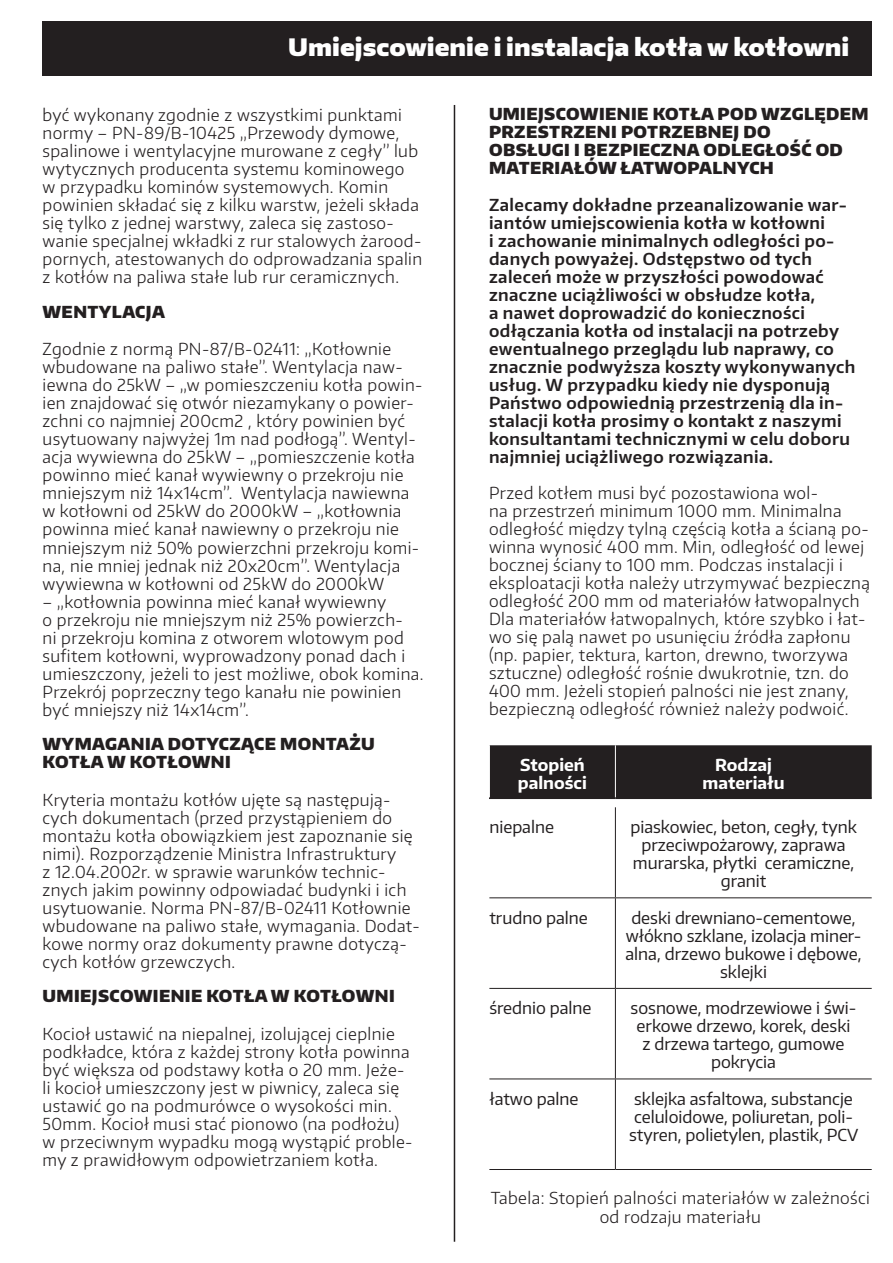
<style>
.page{position:relative;width:893px;height:1263px;background:#fff}
.page>*{position:absolute;margin:0;border:0;box-sizing:border-box;transform-origin:0 0}
.t1{font:900 24px "Encode Sans";color:#fff}
.t2{font:300 16.5px/18px "Encode Sans";letter-spacing:.025em;color:#231f20}
.t3{font:600 16.5px/18px "Encode Sans";letter-spacing:.025em;color:#231f20}
.t4{font:16.5px/18px "Encode Sans";color:#231f20;text-align:center}
.t5{font:900 16.5px/18px "Encode Sans";letter-spacing:.025em;color:#231f20}
.t6{font:700 16.5px/18px "Encode Sans";color:#fff}
</style>
<div class="page">
<hr style="left:454px;top:105px;width:1px;height:1137px;background:#231f20">
<div style="left:43px;top:21px;width:829px;height:54px;background:#231f20"></div>
<div style="left:490px;top:745px;width:382px;height:52px;background:#231f20"></div>
<hr style="left:615px;top:745px;width:1px;height:52px;background:#fff">
<hr style="left:615px;top:807px;width:1px;height:90px;background:#231f20">
<hr style="left:489px;top:897px;width:126px;height:1px;background:#231f20">
<hr style="left:615px;top:897px;width:257px;height:1px;background:#231f20">
<hr style="left:615px;top:898px;width:1px;height:90px;background:#231f20">
<hr style="left:489px;top:988px;width:126px;height:1px;background:#231f20">
<hr style="left:615px;top:988px;width:257px;height:1px;background:#231f20">
<hr style="left:615px;top:989px;width:1px;height:89px;background:#231f20">
<hr style="left:489px;top:1078px;width:126px;height:1px;background:#231f20">
<hr style="left:615px;top:1078px;width:257px;height:1px;background:#231f20">
<hr style="left:615px;top:1079px;width:1px;height:90px;background:#231f20">
<hr style="left:489px;top:1169px;width:126px;height:1px;background:#231f20">
<hr style="left:615px;top:1169px;width:257px;height:1px;background:#231f20">
<hr style="left:489px;top:797px;width:126px;height:2px;background:#231f20">
<hr style="left:615px;top:797px;width:257px;height:2px;background:#231f20">
<h1 class="t1" style="left:288px;top:31px;width:562px">Umiejscowienie i instalacja kotła w kotłowni</h1>
<p class="t2" style="left:43px;top:106px;width:381px">być wykonany zgodnie z wszystkimi punktami normy – PN-89/B-10425 „Przewody dymowe, spalinowe i wentylacyjne murowane z cegły” lub wytycznych producenta systemu kominowego<br>w przypadku kominów systemowych. Komin powinien składać się z kilku warstw, jeżeli składa się tylko z jednej warstwy, zaleca się zastoso&shy;wanie specjalnej wkładki z rur stalowych żarood&shy;pornych, atestowanych do odprowadzania spalin z kotłów na paliwa stałe lub rur ceramicznych.</p>
<p class="t5" style="left:43px;top:302px;width:124px">WENTYLACJA</p>
<p class="t2" style="left:43px;top:340px;width:381px">Zgodnie z normą PN-87/B-02411: „Kotłownie wbudowane na paliwo stałe”. Wentylacja naw&shy;iewna do 25kW – „w pomieszczeniu kotła powin&shy;ien znajdować się otwór niezamykany o powier&shy;zchni co najmniej 200cm2 , który powinien być usytuowany najwyżej 1m nad podłogą”. Wentyl&shy;acja wywiewna do 25kW – „pomieszczenie kotła powinno mieć kanał wywiewny o przekroju nie mniejszym niż 14x14cm”. Wentylacja nawiewna w kotłowni od 25kW do 2000kW – „kotłownia powinna mieć kanał nawiewny o przekroju nie mniejszym niż 50% powierzchni przekroju komi&shy;na, nie mniej jednak niż 20x20cm”. Wentylacja wywiewna w kotłowni od 25kW do 2000kW</p>
<p class="t2" style="left:43px;top:592px;width:383px">– „kotłownia powinna mieć kanał wywiewny<br>o przekroju nie mniejszym niż 25% powierzch-<br>ni przekroju komina z otworem wlotowym pod sufitem kotłowni, wyprowadzony ponad dach i umieszczony, jeżeli to jest możliwe, obok komina.<br>Przekrój poprzeczny tego kanału nie powinien być mniejszy niż 14x14cm”.</p>
<p class="t5" style="left:43px;top:734px;width:334px">WYMAGANIA DOTYCZĄCE MONTAŻU<br>KOTŁA W KOTŁOWNI</p>
<p class="t2" style="left:43px;top:790px;width:379px">Kryteria montażu kotłów ujęte są następują&shy;cych dokumentach (przed przystąpieniem do montażu kotła obowiązkiem jest zapoznanie się nimi). Rozporządzenie Ministra Infrastruktury<br>z 12.04.2002r. w sprawie warunków technic&shy;znych jakim powinny odpowiadać budynki i ich usytuowanie. Norma PN-87/B-02411 Kotłownie wbudowane na paliwo stałe, wymagania. Dodat&shy;kowe normy oraz dokumenty prawne dotyczą&shy;cych kotłów grzewczych.</p>
<p class="t5" style="left:43px;top:986px;width:354px">UMIEJSCOWIENIE KOTŁA W KOTŁOWNI</p>
<p class="t2" style="left:43px;top:1024px;width:372px">Kocioł ustawić na niepalnej, izolującej cieplnie podkładce, która z każdej strony kotła powinna być większa od podstawy kotła o 20 mm. Jeże&shy;li kocioł umieszczony jest w piwnicy, zaleca się ustawić go na podmurówce o wysokości min.<br>50mm. Kocioł musi stać pionowo (na podłożu) w przeciwnym wypadku mogą wystąpić proble&shy;my z prawidłowym odpowietrzaniem kotła.</p>
<p class="t5" style="left:489px;top:104px;width:381px">UMIEJSCOWIENIE KOTŁA POD WZGLĘDEM<br>PRZESTRZENI POTRZEBNEJ DO<br>OBSŁUGI I BEZPIECZNA ODLEGŁOŚĆ OD<br>MATERIAŁÓW ŁATWOPALNYCH</p>
<p class="t3" style="left:489px;top:195px;width:368px">Zalecamy dokładne przeanalizowanie war&shy;iantów umiejscowienia kotła w kotłowni<br>i zachowanie minimalnych odległości po&shy;danych powyażej. Odstępstwo od tych zaleceń może w przyszłości powodować znaczne uciążliwości w obsłudze kotła,<br>a nawet doprowadzić do konieczności odłączania kotła od instalacji na potrzeby ewentualnego przeglądu lub naprawy, co znacznie podwyższa koszty wykonywanych usług. W przypadku kiedy nie dysponują Państwo odpowiednią przestrzenią dla in&shy;stalacji kotła prosimy o kontakt z naszymi konsultantami technicznymi w celu doboru najmniej uciążliwego rozwiązania.</p>
<p class="t2" style="left:489px;top:483px;width:382px">Przed kotłem musi być pozostawiona wol-<br>na przestrzeń minimum 1000 mm. Minimalna odległość między tylną częścią kotła a ścianą po&shy;winna wynosić 400 mm. Min, odległość od lewej bocznej ściany to 100 mm. Podczas instalacji i eksploatacji kotła należy utrzymywać bezpieczną odległość 200 mm od materiałów łatwopalnych Dla materiałów łatwopalnych, które szybko i łat&shy;wo się palą nawet po usunięciu źródła zapłonu (np. papier, tektura, karton, drewno, tworzywa sztuczne) odległość rośnie dwukrotnie, tzn. do 400 mm. Jeżeli stopień palności nie jest znany, bezpieczną odległość również należy podwoić.</p>
<p class="t6" style="left:518px;top:756px;width:70px">Stopień palności</p>
<p class="t6" style="left:703px;top:756px;width:83px;text-align:center">Rodzaj materiału</p>
<p class="t4" style="left:489px;top:818px;width:66px">niepalne</p>
<p class="t4" style="left:630px;top:818px;width:228px">piaskowiec, beton, cegły, tynk przeciwpożarowy, zaprawa murarska, płytki ceramiczne, granit</p>
<p class="t4" style="left:489px;top:908px;width:100px">trudno palne</p>
<p class="t4" style="left:625px;top:908px;width:238px">deski drewniano-cementowe, włókno szklane, izolacja miner&shy;alna, drzewo bukowe i dębowe, sklejki</p>
<p class="t4" style="left:489px;top:999px;width:104px">średnio palne</p>
<p class="t4" style="left:631px;top:999px;width:227px">sosnowe, modrzewiowe i świ&shy;erkowe drzewo, korek, deski z drzewa tartego, gumowe pokrycia</p>
<p class="t4" style="left:489px;top:1089px;width:91px">łatwo palne</p>
<p class="t4" style="left:629px;top:1089px;width:231px">sklejka asfaltowa, substancje celuloidowe, poliuretan, poli&shy;styren, polietylen, plastik, PCV</p>
<p class="t2" style="left:491px;top:1187px;width:381px;line-height:19.8px;text-align:center">Tabela: Stopień palności materiałów w zależności od rodzaju materiału</p>
</div>
